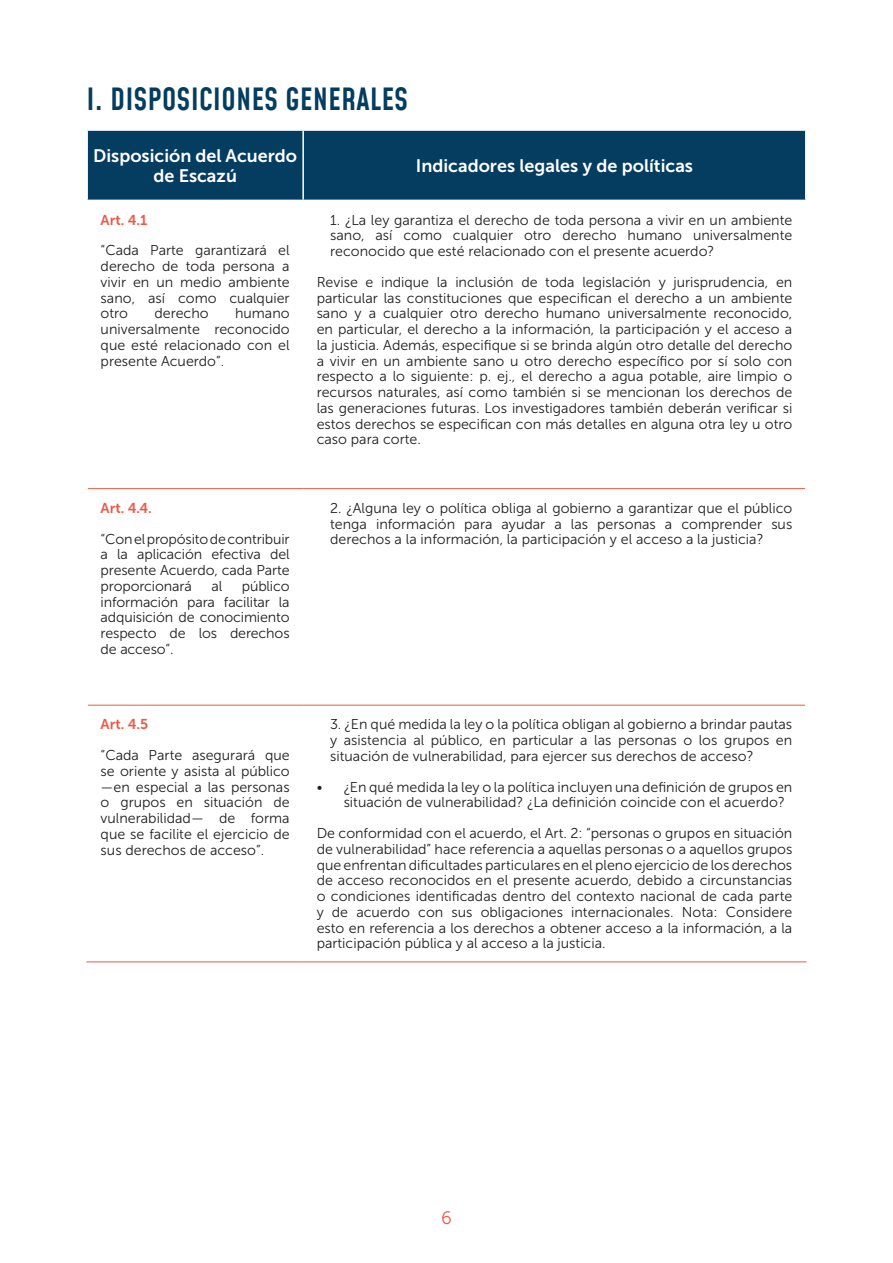
<style>
.page{position:relative;width:893px;height:1263px;background:#fff}
.page>*{position:absolute;margin:0;border:0;box-sizing:border-box;transform-origin:0 0}
.Section_1{font:500 30px "Mohave";color:#043d60}
.Table_title{font:18px/20.7px "Museo Sans 700";color:#fff;text-align:center}
.t1{font:18px "Museo Sans 300";color:#ee5946}
.Body_table{font:14.25px/15.8px "Museo Sans 300";color:#231f20;text-align:justify}
.Indent{font:14.25px/15.8px "Museo Sans 300";color:#231f20;text-align:justify}
.t2{font:14.25px "Museo Sans 700";color:#ee5946}
</style>
<div class="page">
<div style="left:88px;top:131px;width:717px;height:69px;background:#043d60"></div>
<hr style="left:302px;top:131px;width:2px;height:69px;background:#fff">
<hr style="left:88px;top:705px;width:215px;height:1px;background:#ee5946">
<hr style="left:303px;top:705px;width:502px;height:1px;background:#ee5946">
<hr style="left:86px;top:961px;width:217px;height:1px;background:#ee5946">
<hr style="left:303px;top:961px;width:504px;height:1px;background:#ee5946">
<hr style="left:88px;top:488px;width:215px;height:1px;background:#ee5946">
<hr style="left:303px;top:488px;width:502px;height:1px;background:#ee5946">
<p class="Section_1" style="left:86px;top:80px;width:323px">I. DISPOSICIONES GENERALES</p>
<p class="Table_title" style="left:93px;top:145px;width:206px">Disposición del Acuerdo de Escazú</p>
<p class="Table_title" style="left:416px;top:155px;width:279px">Indicadores legales y de políticas</p>
<p class="t2" style="left:101px;top:212px;width:48px">Art. 4.1</p>
<p class="Body_table" style="left:101px;top:243px;width:191px">“Cada Parte garantizará el derecho de toda persona a vivir en un medio ambiente sano, así como cualquier otro</p>
<p class="Indent" style="left:330px;top:212px;width:464px">1. ¿La ley garantiza el derecho de toda persona a vivir en un ambiente sano, así como cualquier otro derecho humano universalmente reconocido que esté relacionado con el presente acuerdo?</p>
<p class="Body_table" style="left:317px;top:274px;width:477px">Revise e indique la inclusión de toda legislación y jurisprudencia, en particular las constituciones que especifican el derecho a un ambiente sano y a cualquier otro derecho humano universalmente reconocido, en particular, el derecho a la información, la participación y el acceso a la justicia. Además, especifique si se brinda algún otro detalle del derecho a vivir en un ambiente sano u otro derecho específico por sí solo con respecto a lo siguiente: p. ej., el derecho a agua potable, aire limpio o recursos naturales, así como también si se mencionan los derechos de las generaciones futuras. Los investigadores también deberán verificar si estos derechos se especifican con más detalles en alguna otra ley u otro caso para corte.</p>
<p class="Body_table" style="left:101px;top:306px;width:191px;text-indent:134px">humano universalmente reconocido que esté relacionado con el presente Acuerdo”.</p>
<p class="Body_table" style="left:154px;top:306px;width:56px">derecho</p>
<p class="t2" style="left:101px;top:500px;width:53px">Art. 4.4.</p>
<p class="Body_table" style="left:101px;top:531px;width:191px">“Con el propósito de contribuir a la aplicación efectiva del presente Acuerdo, cada Parte proporcionará</p>
<p class="Body_table" style="left:101px;top:578px;width:190px;text-indent:141px">público información para facilitar la adquisición de conocimiento respecto de los derechos de acceso”.</p>
<p class="Body_table" style="left:211px;top:578px;width:12px">al</p>
<p class="t2" style="left:101px;top:716px;width:49px">Art. 4.5</p>
<p class="Body_table" style="left:101px;top:747px;width:191px">“Cada Parte asegurará que se oriente y asista al público —en especial a las personas o grupos en situación de vulnerabilidad— de forma que se facilite el ejercicio de sus derechos de acceso”.</p>
<p class="Indent" style="left:330px;top:500px;width:464px">2. ¿Alguna ley o política obliga al gobierno a garantizar que el público tenga información para ayudar a las personas a comprender sus derechos a la información, la participación y el acceso a la justicia?</p>
<p class="Indent" style="left:330px;top:717px;width:464px">3. ¿En qué medida la ley o la política obligan al gobierno a brindar pautas y asistencia al público, en particular a las personas o los grupos en situación de vulnerabilidad, para ejercer sus derechos de acceso?</p>
<p class="Body_table" style="left:344px;top:779px;width:450px;text-indent:-27px">• ¿En qué medida la ley o la política incluyen una definición de grupos en situación de vulnerabilidad? ¿La definición coincide con el acuerdo?</p>
<p class="Body_table" style="left:317px;top:825px;width:477px">De conformidad con el acuerdo, el Art. 2: “personas o grupos en situación de vulnerabilidad” hace referencia a aquellas personas o a aquellos grupos que enfrentan dificultades particulares en el pleno ejercicio de los derechos de acceso reconocidos en el presente acuerdo, debido a circunstancias o condiciones identificadas dentro del contexto nacional de cada parte y de acuerdo con sus obligaciones internacionales. Nota: Considere esto en referencia a los derechos a obtener acceso a la información, a la participación pública y al acceso a la justicia.</p>
<p class="t1" style="left:441px;top:1208px;width:12px">6</p>
</div>
